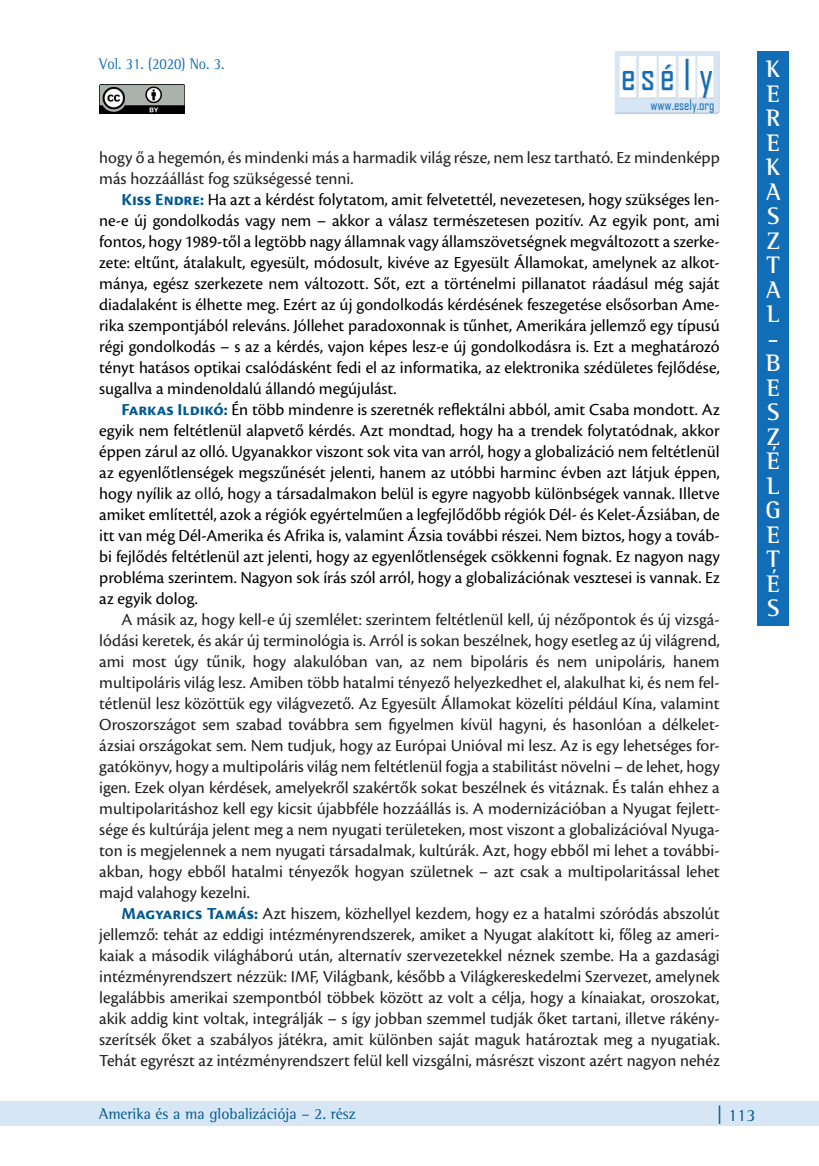
<style>
.page{position:relative;width:819px;height:1166px;background:#fff}
.page>*{position:absolute;margin:0;border:0;box-sizing:border-box;transform-origin:0 0}
.t1{font:40.6px "Agency FB";letter-spacing:.16em;color:#126db7}
.t2{font:700 24.5px/24.5px "Rotis Serif";color:#fff;text-align:justify}
.esély_főszöveg{font:17.5px/21px "Cronos Pro";color:#231f20;text-align:justify}
.esély_főszöveg-2{font:17.5px/21px "Cronos Pro";color:#000;text-align:justify}
.t3{font:17.5px "Rotis Serif";color:#01588f}
.t4{font:15.75px "Rotis Serif";color:#01588f}
.t5{font:15.75px "Rotis Serif";color:#126db7;scale:.9 1}
.t6{font:14px "Agency FB";color:#126db7}
.s1{font-weight:700;color:#01588f}
.s2{color:#231f20}
.s3{font-size:21px}
</style>
<div class="page">
<div style="left:0;top:1101px;width:819px;height:25px;background:#d7e6f5"></div>
<img style="left:99px;top:84px;width:85px;height:30px">
<div style="left:612px;top:50px;width:109px;height:64px;background:#231f20;opacity:.45"></div>
<div style="left:618px;top:54px;width:21px;height:45px;background:#d9e7f5"></div>
<div style="left:618px;top:56px;width:21px;height:44px;background:#231f20;opacity:.45"></div>
<div style="left:638px;top:54px;width:21px;height:45px;background:#d9e7f5"></div>
<div style="left:638px;top:56px;width:21px;height:44px;background:#231f20;opacity:.45"></div>
<div style="left:656px;top:53px;width:23px;height:46px;background:#d7e6f5"></div>
<div style="left:656px;top:55px;width:23px;height:45px;background:#231f20;opacity:.45"></div>
<div style="left:678px;top:53px;width:21px;height:46px;background:#d7e6f5"></div>
<div style="left:678px;top:55px;width:21px;height:45px;background:#231f20;opacity:.45"></div>
<div style="left:696px;top:53px;width:21px;height:46px;background:#d7e6f5"></div>
<div style="left:696px;top:55px;width:21px;height:45px;background:#231f20;opacity:.45"></div>
<div style="left:622px;top:71px;width:13px;height:20px;background:#231f20;opacity:.21"></div>
<div style="left:642px;top:71px;width:12px;height:20px;background:#231f20;opacity:.21"></div>
<div style="left:662px;top:65px;width:12px;height:26px;background:#231f20;opacity:.21"></div>
<div style="left:685px;top:59px;width:5px;height:32px;background:#231f20;opacity:.21"></div>
<div style="left:699px;top:71px;width:14px;height:28px;background:#231f20;opacity:.21"></div>
<div style="left:757px;top:51px;width:32px;height:575px;background:#126db7"></div>
<p class="t5" style="left:99px;top:54px;width:141px">Vol. 31. (2020) No. 3.</p>
<h1 class="t1" style="left:620px;top:50px;width:94px">esély</h1>
<p class="t6" style="left:650px;top:96px;width:65px">www.esely.org</p>
<p class="esély_főszöveg" style="left:99px;top:147px;width:622px">hogy ő a hegemón, és mindenki más a harmadik világ része, nem lesz tartható. Ez mindenképp más hozzáállást fog szükségessé tenni.</p>
<p class="esély_főszöveg-2" style="left:99px;top:189px;width:622px;text-indent:22px"><span class="s1">Kiss Endre:</span> Ha azt a kérdést folytatom, amit felvetettél, nevezetesen, hogy szükséges len&shy;ne-e új gondolkodás vagy nem – akkor a válasz természetesen pozitív. Az egyik pont, ami fontos, hogy 1989-től a legtöbb nagy államnak vagy államszövetségnek megváltozott a szerke&shy;zete: eltűnt, átalakult, egyesült, módosult, kivéve az Egyesült Államokat, amelynek az alkot&shy;mánya, egész szerkezete nem változott. Sőt, ezt a történelmi pillanatot ráadásul még saját diadalaként is élhette meg. Ezért az új gondolkodás kérdésének feszegetése elsősorban Ame&shy;rika szempontjából releváns. Jóllehet paradoxonnak is tűnhet, Amerikára jellemző egy típusú régi gondolkodás – s az a kérdés, vajon képes lesz-e új gondolkodásra is. Ezt a meghatározó tényt hatásos optikai csalódásként fedi el az informatika, az elektronika szédületes fejlődése, sugallva a mindenoldalú állandó megújulást.</p>
<p class="esély_főszöveg-2" style="left:99px;top:399px;width:622px;text-indent:22px"><span class="s1">Farkas Ildikó:</span> Én több mindenre is szeretnék reflektálni abból, amit Csaba mondott. Az egyik nem feltétlenül alapvető kérdés. Azt mondtad, hogy ha a trendek folytatódnak, akkor éppen zárul az olló. Ugyanakkor viszont sok vita van arról, hogy a globalizáció nem feltétlenül az egyenlőtlenségek megszűnését jelenti, hanem az utóbbi harminc évben azt látjuk éppen, hogy nyílik az <span class="s2">oll</span>ó, ho<span class="s2">gy</span> a társadalmakon belül is egyre nagyobb különbségek vannak. Illetve amiket említettél, azok a régiók egyértelműen a legfejlődőbb régiók Dél- és Kelet-Ázsiában, de itt van még Dél-Amerika és Afrika is, valamint Ázsia további részei. Nem biztos, hogy a továb&shy;bi fejlődés feltétlenül azt jelenti, hogy az egyenlőtlenségek csökkenni fognak. Ez nagyon nagy probléma szerintem. Nagyon sok írás szól arról, hogy a globalizációnak vesztesei is vannak. Ez az egyik dolog.</p>
<p class="esély_főszöveg" style="left:99px;top:609px;width:622px;text-indent:22px">A másik az, hogy kell-e új szemlélet: szerintem feltétlenül kell, új nézőpontok és új vizsgá&shy;lódási keretek, és akár új terminológia is. Arról is sokan beszélnek, hogy esetleg az új világrend, ami most úgy tűnik, hogy alakulóban van, az nem bipoláris és nem unipoláris, hanem multipoláris világ lesz. Amiben több hatalmi tényező helyezkedhet el, alakulhat ki, és nem fel&shy;tétlenül lesz közöttük egy világvezető. Az Egyesült Államokat közelíti például Kína, valamint Oroszországot sem szabad továbbra sem figyelmen kívül hagyni, és hasonlóan a délkelet&shy;ázsiai országokat sem. Nem tudjuk, hogy az Európai Unióval mi lesz. Az is egy lehetséges for&shy;gatókönyv, hogy a multipoláris világ nem feltétlenül fogja a stabilitást növelni – de lehet, hogy igen. Ezek olyan kérdések, amelyekről szakértők sokat beszélnek és vitáznak. És talán ehhez a multipolaritáshoz kell egy kicsit újabbféle hozzáállás is. A modernizációban a Nyugat fejlett&shy;sége és kultúrája jelent meg a nem nyugati területeken, most viszont a globalizációval Nyuga&shy;ton is megjelennek a nem nyugati társadalmak, kultúrák. Azt, hogy ebből mi lehet a további&shy;akban, hogy ebből hatalmi tényezők hogyan születnek – azt csak a multipolaritással lehet majd valahogy kezelni.</p>
<p class="esély_főszöveg" style="left:99px;top:903px;width:622px;text-indent:22px"><span class="s1">Magyarics Tamás:</span> Azt hiszem, közhellyel kezdem, hogy ez a hatalmi szóródás abszolút jellemző: tehát az eddigi intézményrendszerek, amiket a Nyugat alakított ki, főleg az ameri&shy;kaiak a második világháború után, alternatív szervezetekkel néznek szembe. Ha a gazdasági intézményrendszert nézzük: IMF, Világbank, később a Világkereskedelmi Szervezet, amelynek legalábbis amerikai szempontból többek között az volt a célja, hogy a kínaiakat, oroszokat, akik addig kint voltak, integrálják – s így jobban szemmel tudják őket tartani, illetve rákény&shy;szerítsék őket a szabályos játékra, amit különben saját maguk határoztak meg a nyugatiak.<br>Tehát egyrészt az intézményrendszert felül kell vizsgálni, másrészt viszont azért nagyon nehéz</p>
<h2 class="t2" style="left:765px;top:56px;width:17px">K E R E K A S Z T A L - B E S Z É L G E T É S</h2>
<p class="t4" style="left:99px;top:1105px;width:258px">Amerika és a ma globalizációja – 2. rész</p>
<p class="t3" style="left:716px;top:1105px;width:41px"><span class="s3">|</span> 113</p>
</div>
